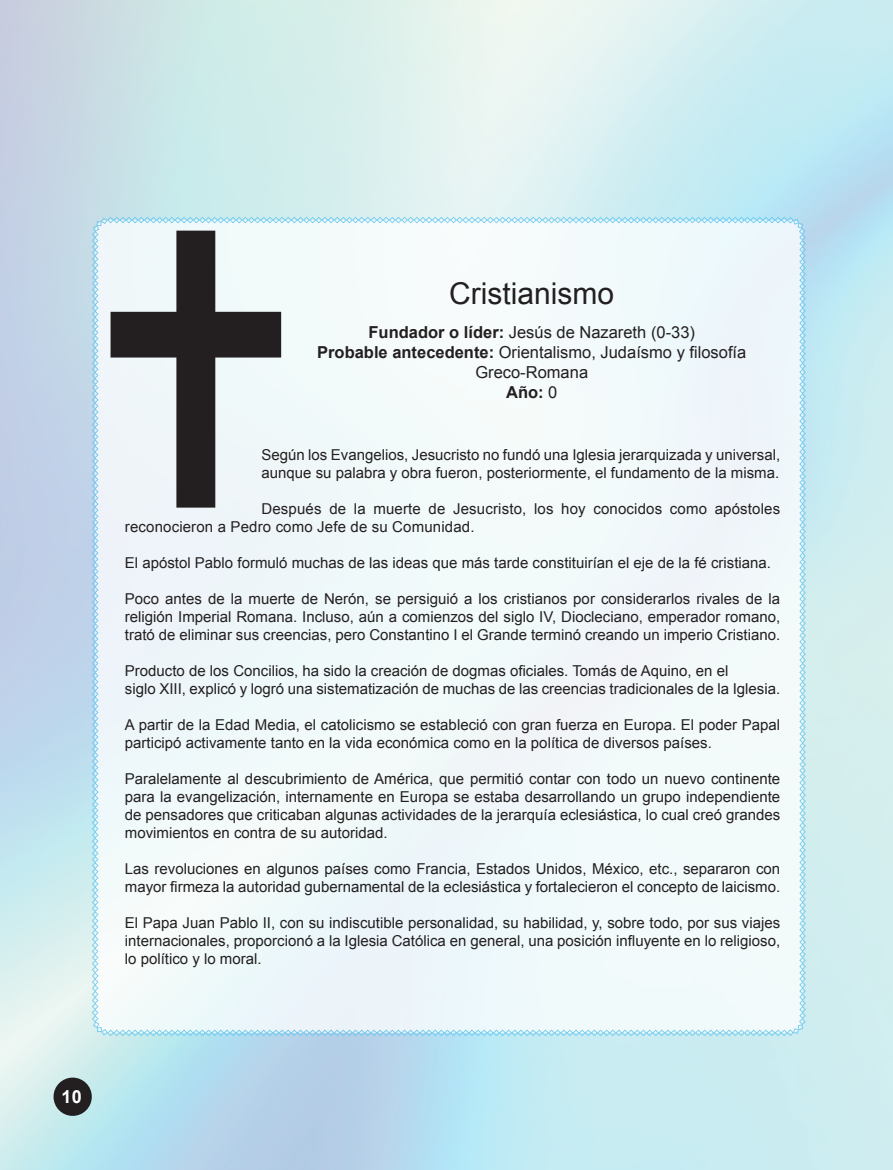
<style>
.page{position:relative;width:893px;height:1170px;background:#fff}
.page>*{position:absolute;margin:0;border:0;box-sizing:border-box;transform-origin:0 0}
.t1{font:30px "Arial";color:#231f20}
.t2{font:700 18px "Arial";color:#fff}
.t3{font:16.5px/19.8px "Arial";color:#231f20;text-align:center}
.t4{font:15px/18px "Arial";color:#231f20}
.s1{font-weight:700}
</style>
<div class="page">
<img style="left:0;top:0;width:893px;height:1169px">
<div style="left:92px;top:216px;width:714px;height:820px;background:#f1f9fa"></div>
<svg style="left:111px;top:230px;width:170px;height:277px;fill:#eff5f9"></svg>
<div style="left:54px;top:1077px;width:38px;height:38px;background:#231f20;border-radius:50%"></div>
<h1 class="t1" style="left:449px;top:273px;width:166px">Cristianismo</h1>
<p class="t3" style="left:317px;top:323px;width:431px"><span class="s1">Fundador o líder:</span> Jesús de Nazareth (0-33)<br><span class="s1">Probable antecedente:</span> Orientalismo, Judaísmo y filosofía<br>Greco-Romana<br><span class="s1">Año:</span> 0</p>
<p class="t4" style="left:261px;top:446px;width:520px">Según los Evangelios, Jesucristo no fundó una Iglesia jerarquizada y universal, aunque su palabra y obra fueron, posteriormente, el fundamento de la misma.</p>
<p class="t4" style="left:125px;top:500px;width:657px;text-indent:137px">Después de la muerte de Jesucristo, los hoy conocidos como apóstoles reconocieron a Pedro como Jefe de su Comunidad.</p>
<p class="t4" style="left:125px;top:554px;width:648px">El apóstol Pablo formuló muchas de las ideas que más tarde constituirían el eje de la fé cristiana.</p>
<p class="t4" style="left:125px;top:590px;width:657px;text-align:justify">Poco antes de la muerte de Nerón, se persiguió a los cristianos por considerarlos rivales de la religión Imperial Romana. Incluso, aún a comienzos del siglo IV, Diocleciano, emperador romano, trató de eliminar sus creencias, pero Constantino I el Grande terminó creando un imperio Cristiano.</p>
<p class="t4" style="left:125px;top:662px;width:657px">Producto de los Concilios, ha sido la creación de dogmas oficiales. Tomás de Aquino, en el<br>siglo XIII, explicó y logró una sistematización de muchas de las creencias tradicionales de la Iglesia.</p>
<p class="t4" style="left:125px;top:716px;width:657px">A partir de la Edad Media, el catolicismo se estableció con gran fuerza en Europa. El poder Papal participó activamente tanto en la vida económica como en la política de diversos países.</p>
<p class="t4" style="left:125px;top:770px;width:657px;text-align:justify">Paralelamente al descubrimiento de América, que permitió contar con todo un nuevo continente para la evangelización, internamente en Europa se estaba desarrollando un grupo independiente de pensadores que criticaban algunas actividades de la jerarquía eclesiástica, lo cual creó grandes movimientos en contra de su autoridad.</p>
<p class="t4" style="left:125px;top:860px;width:657px">Las revoluciones en algunos países como Francia, Estados Unidos, México, etc., separaron con mayor firmeza la autoridad gubernamental de la eclesiástica y fortalecieron el concepto de laicismo.</p>
<p class="t4" style="left:125px;top:914px;width:657px;text-align:justify">El Papa Juan Pablo II, con su indiscutible personalidad, su habilidad, y, sobre todo, por sus viajes internacionales, proporcionó a la Iglesia Católica en general, una posición influyente en lo religioso, lo político y lo moral.</p>
<p class="t2" style="left:62px;top:1084px;width:22px">10</p>
</div>
